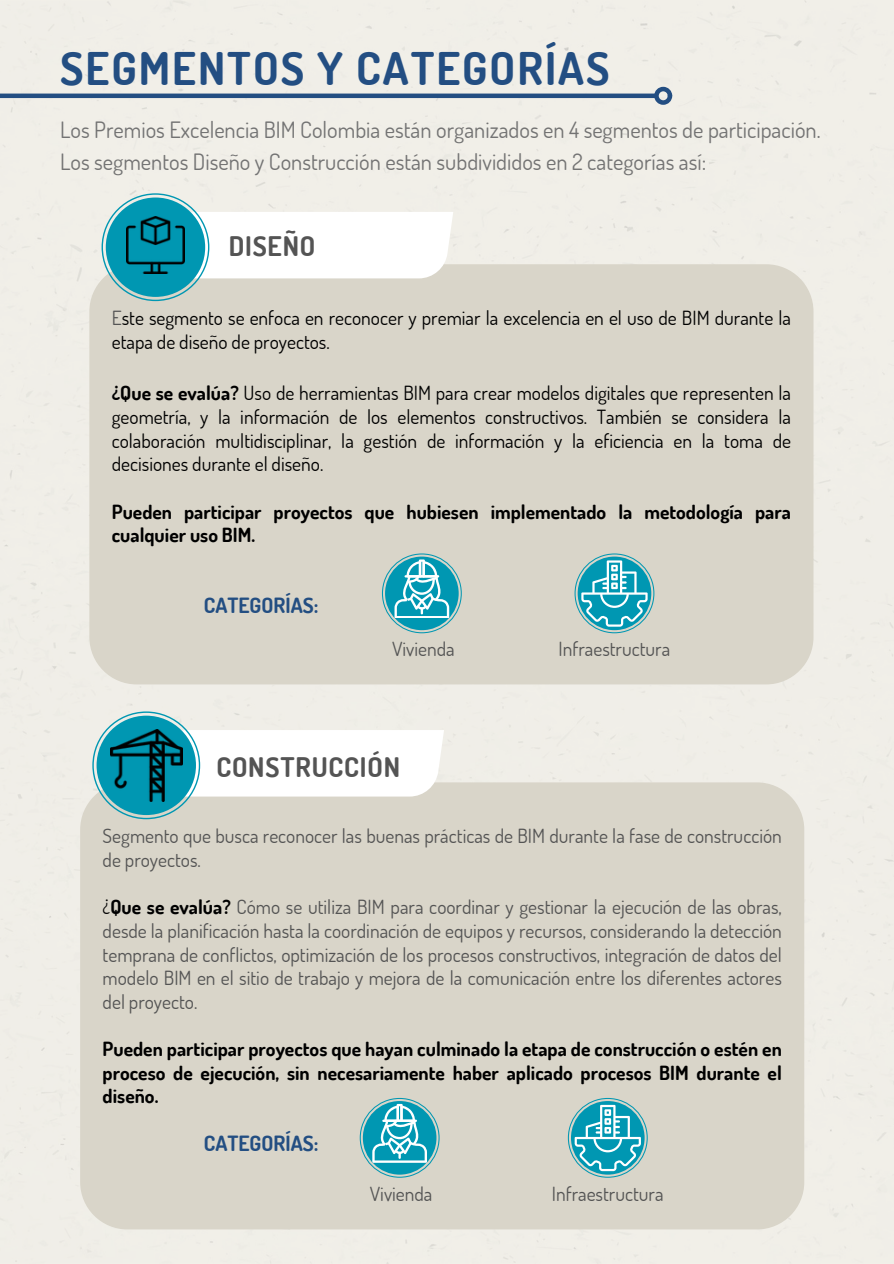
<style>
.page{position:relative;width:894px;height:1264px;background:#fff}
.page>*{position:absolute;margin:0;border:0;box-sizing:border-box;transform-origin:0 0}
.t1{font:700 45px "Dosis";letter-spacing:.045em;color:#234e82}
.t2{font:700 27px "Dosis";letter-spacing:.03em;color:#545454}
.t3{font:22.5px/31.5px "Dosis";color:#737373}
.t4{font:700 21px "Dosis";color:#234e82}
.t5{font:19.5px/23.7px "Dosis";color:#545454}
.t6{font:19.5px/23.7px "Dosis";color:#000}
.t7{font:700 19.5px/23.7px "Dosis";color:#000}
.s1{color:#545454}
.s2{font-weight:700}
.s3{color:#000}
.s4{font-weight:700;color:#000}
</style>
<div class="page">
<div style="left:0;top:0;width:893px;height:1263px;background:#f0eee8"></div>
<div style="left:89px;top:264px;width:724px;height:420px;background:#d9d5c9;border-radius:47px"></div>
<svg style="left:101px;top:193px;width:352px;height:108px"></svg>
<div style="left:106px;top:197px;width:99px;height:100px;background:#0097b2;border-radius:50%"></div>
<svg style="left:382px;top:553px;width:79px;height:80px"></svg>
<svg style="left:574px;top:553px;width:80px;height:80px"></svg>
<img style="left:127px;top:216px;width:57px;height:58px">
<hr style="left:0;top:94px;width:655px;height:4px;background:#234e82">
<div style="left:654px;top:87px;width:18px;height:18px;border:4px solid #234e82;border-radius:50%"></div>
<div style="left:80px;top:782px;width:724px;height:447px;background:#d9d5c9;border-radius:47px"></div>
<svg style="left:92px;top:711px;width:352px;height:108px"></svg>
<div style="left:96px;top:715px;width:100px;height:100px;background:#0097b2;border-radius:50%"></div>
<svg style="left:359px;top:1097px;width:80px;height:80px"></svg>
<svg style="left:567px;top:1097px;width:80px;height:80px"></svg>
<img style="left:110px;top:729px;width:72px;height:72px">
<h5 class="t1" style="left:60px;top:39px;width:551px">SEGMENTOS Y CATEGORÍAS</h5>
<h3 class="t3" style="left:60px;top:113px;width:761px">Los Premios Excelencia BIM Colombia están organizados en 4 segmentos de participación.<br>Los segmentos Diseño y Construcción están subdivididos en 2 categorías así:</h3>
<h2 class="t2" style="left:229px;top:228px;width:88px">DISEÑO</h2>
<h4 class="t6" style="left:112px;top:305px;width:680px"><span class="s1">E</span>ste segmento se enfoca en reconocer y premiar la excelencia en el uso de BIM durante la etapa de diseño de proyectos.</h4>
<p class="t6" style="left:112px;top:381px;width:680px;text-align:justify"><span class="s2">¿Que se evalúa?</span> Uso de herramientas BIM para crear modelos digitales que representen la geometría, y la información de los elementos constructivos. También se considera la colaboración multidisciplinar, la gestión de información y la eficiencia en la toma de decisiones durante el diseño.</p>
<p class="t7" style="left:112px;top:499px;width:680px">Pueden participar proyectos que hubiesen implementado la metodología para cualquier uso BIM.</p>
<h1 class="t4" style="left:204px;top:591px;width:116px">CATEGORÍAS:</h1>
<p class="t5" style="left:392px;top:636px;width:64px">Vivienda</p>
<p class="t5" style="left:558px;top:636px;width:113px">Infraestructura</p>
<p class="t2" style="left:216px;top:749px;width:185px">CONSTRUCCIÓN</p>
<p class="t5" style="left:103px;top:823px;width:680px">Segmento que busca reconocer las buenas prácticas de BIM durante la fase de construcción de proyectos.</p>
<p class="t5" style="left:103px;top:894px;width:680px;text-align:justify"><span class="s3">¿</span><span class="s4">Que se evalúa?</span> Cómo se utiliza BIM para coordinar y gestionar la ejecución de las obras, desde la planificación hasta la coordinación de equipos y recursos, considerando la detección temprana de conflictos, optimización de los procesos constructivos, integración de datos del modelo BIM en el sitio de trabajo y mejora de la comunicación entre los diferentes actores del proyecto.</p>
<p class="t7" style="left:103px;top:1036px;width:680px;text-align:justify">Pueden participar proyectos que hayan culminado la etapa de construcción o estén en proceso de ejecución, sin necesariamente haber aplicado procesos BIM durante el diseño.</p>
<p class="t4" style="left:204px;top:1128px;width:116px">CATEGORÍAS:</p>
<p class="t5" style="left:369px;top:1181px;width:64px">Vivienda</p>
<p class="t5" style="left:551px;top:1181px;width:113px">Infraestructura</p>
</div>
